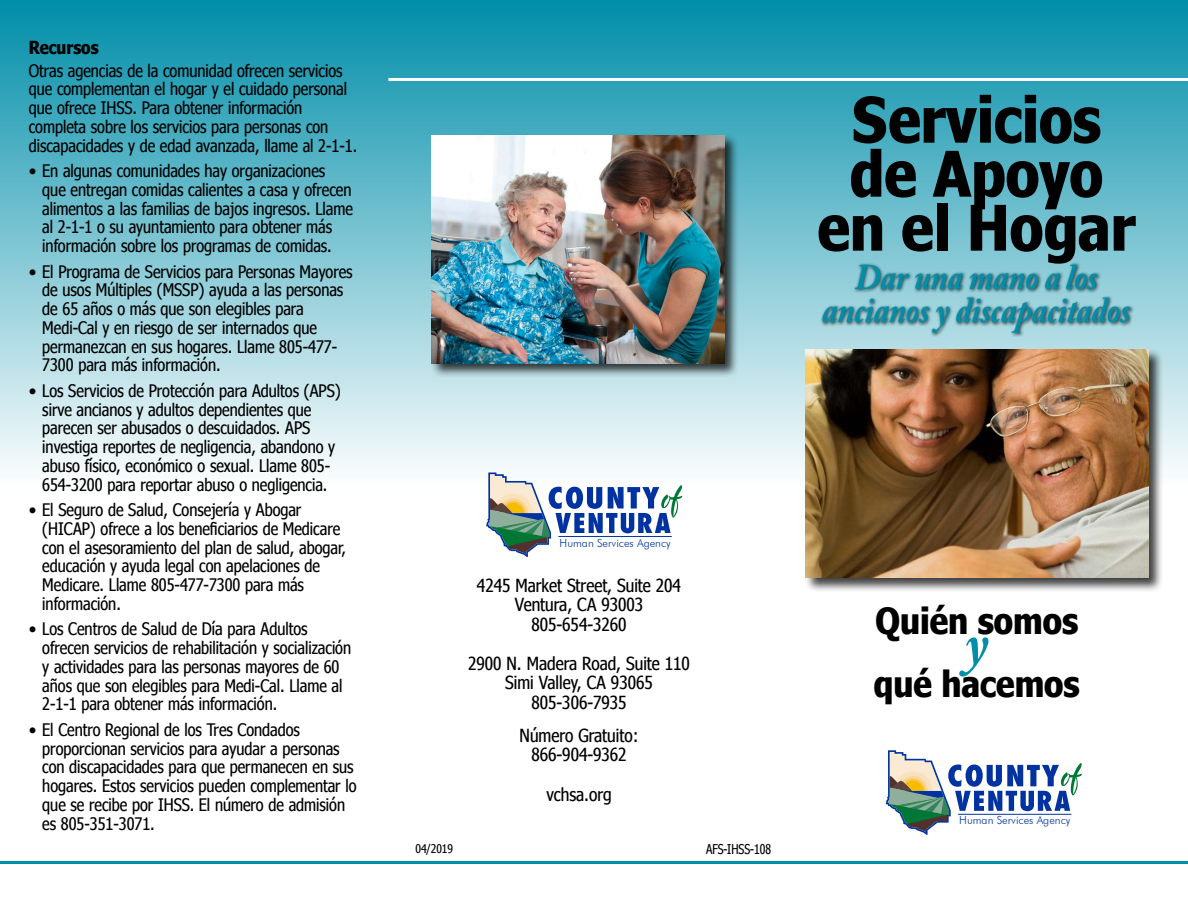
<style>
.page{position:relative;width:1188px;height:918px;background:#fff}
.page>*{position:absolute;margin:0;border:0;box-sizing:border-box;transform-origin:0 0}
.t1{font:700 63px/54px "Nina";color:#000;text-align:center}
.t2{font:italic 700 54px "Adobe Caslon Pro";color:#008ea9}
.t3{font:italic 700 36px/33px "Adobe Caslon Pro";letter-spacing:-.01em;color:#008ea9;text-align:center;scale:.9 1}
.t4{font:700 36px "Nina";color:#000}
.t5{font:18px/19.5px "Nina";color:#000;text-align:center}
.t6{font:700 18px "Nina";color:#000}
.t7{font:17.25px/18.8px "Nina";color:#000}
.t8{font:13.5px "Nina";color:#000;scale:.9 1}
.t9{font:12px "Nina";color:#000}
.t10{font:300 11.1px "Futura BT";color:#0033a1}
</style>
<div class="page">
<div style="left:0;top:0;width:1188px;height:486px;background:linear-gradient(to bottom,#008da8,#fcfdfd)"></div>
<hr style="left:388px;top:78px;width:800px;height:3px;background:#fff">
<hr style="left:0;top:861px;width:1188px;height:3px;background:#008ea9">
<div style="left:820px;top:261px;width:315px;height:76px;background:#000;opacity:.75"></div>
<div style="left:805px;top:348px;width:358px;height:245px;background:#000;opacity:.75"></div>
<img style="left:806px;top:349px;width:343px;height:229px">
<div style="left:430px;top:134px;width:309px;height:244px;background:#000;opacity:.75"></div>
<img style="left:432px;top:135px;width:292px;height:228px">
<svg style="left:886px;top:750px;width:196px;height:85px"></svg>
<hr style="left:958px;top:814px;width:113px;height:1px;background:#0033a1">
<svg style="left:486px;top:472px;width:196px;height:85px"></svg>
<hr style="left:558px;top:536px;width:114px;height:1px;background:#0033a1">
<p class="t6" style="left:29px;top:36px;width:71px">Recursos</p>
<p class="t7" style="left:29px;top:60px;width:330px">Otras agencias de la comunidad ofrecen servicios que complementan el hogar y el cuidado personal que ofrece IHSS. Para obtener información completa sobre los servicios para personas con discapacidades y de edad avanzada, llame al 2-1-1.</p>
<p class="t7" style="left:42px;top:161px;width:312px;text-indent:-14px">• En algunas comunidades hay organizaciones que entregan comidas calientes a casa y ofrecen alimentos a las familias de bajos ingresos. Llame al 2-1-1 o su ayuntamiento para obtener más información sobre los programas de comidas.</p>
<p class="t7" style="left:42px;top:261px;width:312px;text-indent:-14px">• El Programa de Servicios para Personas Mayores de usos Múltiples (MSSP) ayuda a las personas de 65 años o más que son elegibles para Medi-Cal y en riesgo de ser internados que permanezcan en sus hogares. Llame 805-477- 7300 para más información.</p>
<p class="t7" style="left:42px;top:381px;width:300px;text-indent:-14px">• Los Servicios de Protección para Adultos (APS) sirve ancianos y adultos dependientes que parecen ser abusados o descuidados. APS investiga reportes de negligencia, abandono y abuso físico, económico o sexual. Llame 805- 654-3200 para reportar abuso o negligencia.</p>
<p class="t7" style="left:42px;top:500px;width:305px;text-indent:-14px">• El Seguro de Salud, Consejería y Abogar (HICAP) ofrece a los beneficiarios de Medicare con el asesoramiento del plan de salud, abogar, educación y ayuda legal con apelaciones de Medicare. Llame 805-477-7300 para más información.</p>
<p class="t7" style="left:42px;top:619px;width:310px;text-indent:-14px">• Los Centros de Salud de Día para Adultos ofrecen servicios de rehabilitación y socialización y actividades para las personas mayores de 60 años que son elegibles para Medi-Cal. Llame al 2-1-1 para obtener más información.</p>
<p class="t7" style="left:42px;top:720px;width:316px;text-indent:-14px">• El Centro Regional de los Tres Condados proporcionan servicios para ayudar a personas con discapacidades para que permanecen en sus hogares. Estos servicios pueden complementar lo que se recibe por IHSS. El número de admisión es 805-351-3071.</p>
<h1 class="t1" style="left:818px;top:91px;width:320px">Servicios de Apoyo en el Hogar</h1>
<h3 class="t3" style="left:822px;top:260px;width:344px">Dar una mano a los ancianos y discapacitados</h3>
<p class="t10" style="left:560px;top:536px;width:113px">Human Services Agency</p>
<p class="t5" style="left:477px;top:575px;width:205px">4245 Market Street, Suite 204<br>Ventura, CA 93003<br>805-654-3260</p>
<p class="t5" style="left:468px;top:653px;width:223px">2900 N. Madera Road, Suite 110<br>Simi Valley, CA 93065<br>805-306-7935</p>
<p class="t5" style="left:520px;top:725px;width:120px">Número Gratuito:<br>866-904-9362</p>
<p class="t5" style="left:546px;top:784px;width:67px">vchsa.org</p>
<p class="t9" style="left:416px;top:841px;width:39px">04/2019</p>
<p class="t8" style="left:706px;top:840px;width:74px">AFS-IHSS-108</p>
<h3 class="t4" style="left:875px;top:597px;width:204px">Quién somos</h3>
<h2 class="t2" style="left:965px;top:610px;width:26px">y</h2>
<h3 class="t4" style="left:874px;top:660px;width:207px">qué hacemos</h3>
<p class="t10" style="left:959px;top:814px;width:113px">Human Services Agency</p>
</div>
